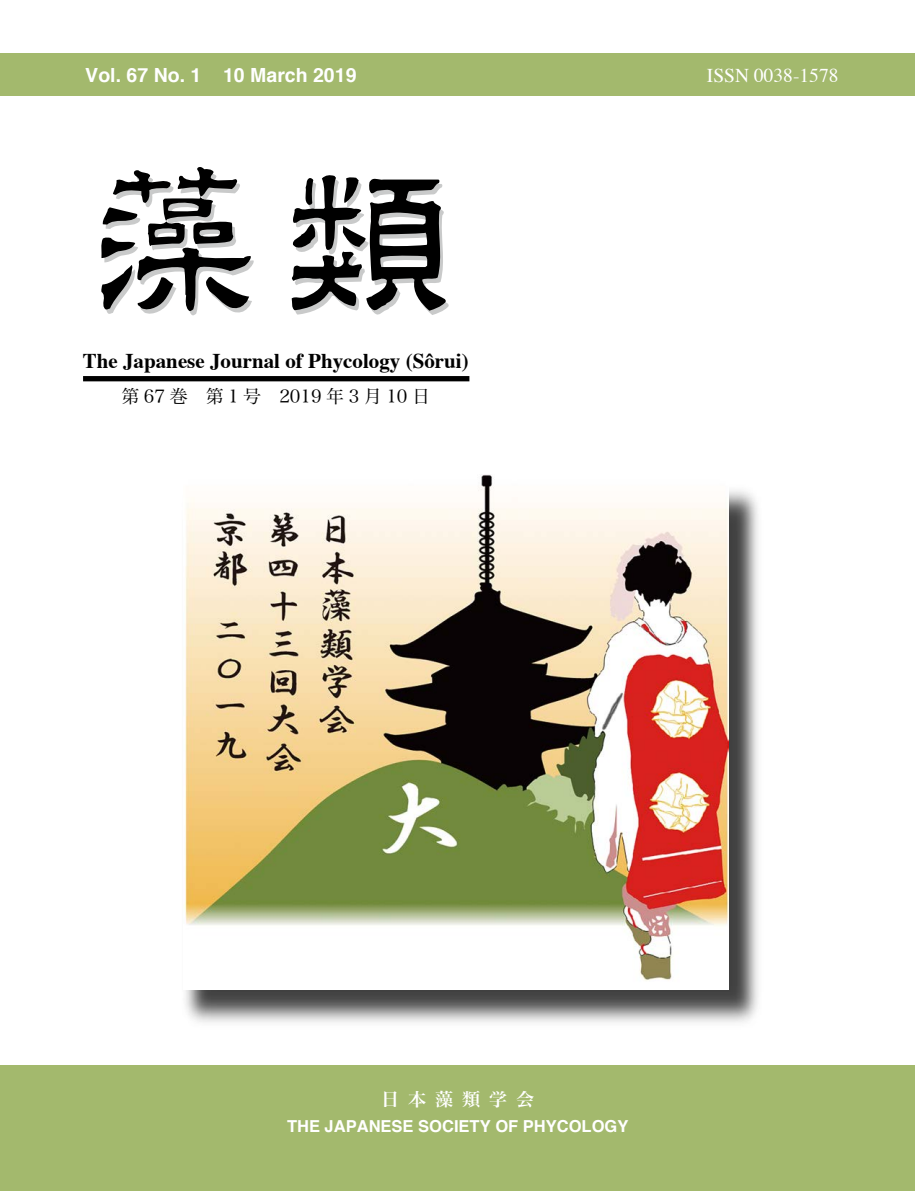
<style>
.page{position:relative;width:915px;height:1191px;background:#fff}
.page>*{position:absolute;margin:0;border:0;box-sizing:border-box;transform-origin:0 0}
.t1{font:700 21px "Times";color:#000}
.t2{font:700 19.5px "Helvetica";color:#fff}
.t3{font:19.5px "Times";color:#fff}
.t4{font:18px "Hira Min Pro W3";color:#000}
.t5{font:18px "Hira Min Pro W6";letter-spacing:.5em;color:#fff}
.t6{font:700 16.5px "Helvetica";color:#fff}
</style>
<div class="page">
<div style="left:0;top:1065px;width:914px;height:126px;background:#a3b96d"></div>
<div style="left:0;top:53px;width:914px;height:43px;background:#a3b96d"></div>
<div style="left:83px;top:376px;width:386px;height:5px;background:#000"></div>
<svg style="left:291px;top:175px;width:158px;height:140px"></svg>
<svg style="left:101px;top:167px;width:153px;height:149px"></svg>
<img style="left:185px;top:490px;width:573px;height:533px">
<img style="left:184px;top:474px;width:544px;height:515px">
<p class="t2" style="left:85px;top:60px;width:272px">Vol. 67 No. 1 10 March 2019</p>
<p class="t3" style="left:706px;top:57px;width:133px">ISSN 0038-1578</p>
<p class="t1" style="left:83px;top:341px;width:387px">The Japanese Journal of Phycology (Sôrui)</p>
<p class="t4" style="left:121px;top:380px;width:310px">第 67 巻　第 1 号　2019 年 3 月 10 日</p>
<p class="t5" style="left:381px;top:1083px;width:154px">日本藻類学会</p>
<p class="t6" style="left:287px;top:1112px;width:343px">THE JAPANESE SOCIETY OF PHYCOLOGY</p>
</div>
